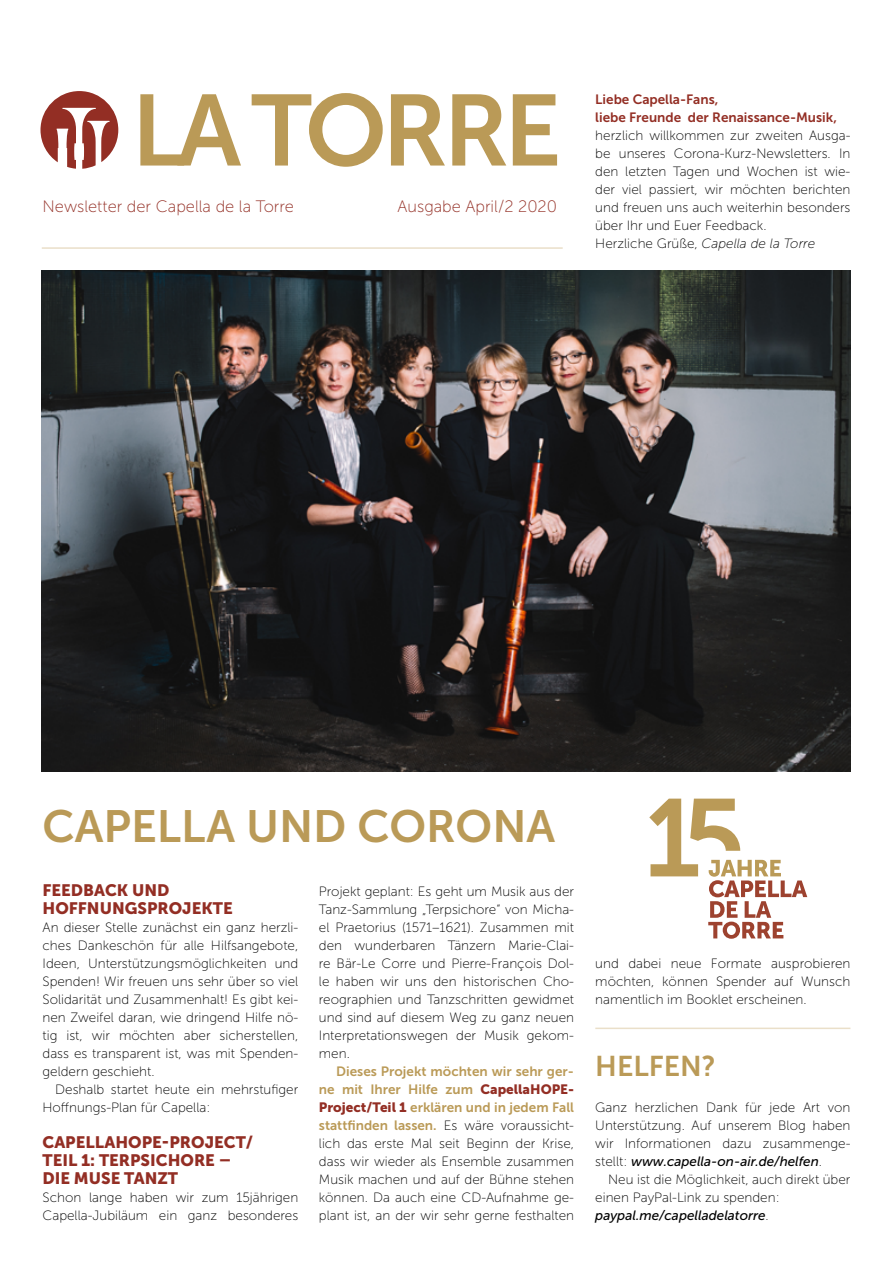
<style>
.page{position:relative;width:893px;height:1263px;background:#fff}
.page>*{position:absolute;margin:0;border:0;box-sizing:border-box;transform-origin:0 0}
.t1{font:45px "Museo Sans 700";color:#ba9a57}
.t2{font:28.5px "Museo Sans 700";color:#ba9a57}
.t3{font:16.5px/18px "Museo Sans 900";color:#932e24}
.t4{font:16.5px "Museo Sans 100";color:#932e24}
.t5{font:13.5px/18px "Museo Sans 100";color:#000;text-align:justify}
.t6{font:13.5px/18px "Museo Sans 700";color:#ba9a57}
.t7{font:italic 13.5px "Museo Sans 500";color:#000}
.t8{font:13.5px/18px "Museo Sans 700";color:#932e24}
.t9{font:13.5px "Museo Sans 900";color:#932e24}
.s1{font-style:italic}
.s2{font-family:"Museo Sans 900";color:#932e24}
.s3{font-family:"Museo Sans 100";color:#000}
.s4{font-family:"Museo Sans 100";font-style:normal}
</style>
<div class="page">
<svg style="left:140px;top:94px;width:101px;height:72px"></svg>
<svg style="left:252px;top:93px;width:131px;height:74px"></svg>
<svg style="left:391px;top:94px;width:54px;height:72px"></svg>
<svg style="left:452px;top:94px;width:54px;height:72px"></svg>
<svg style="left:513px;top:94px;width:44px;height:72px"></svg>
<svg style="left:40px;top:91px;width:78px;height:78px"></svg>
<svg style="left:649px;top:799px;width:158px;height:140px"></svg>
<hr style="left:42px;top:247px;width:521px;height:2px;background:#eadfc9">
<img style="left:42px;top:270px;width:808px;height:502px">
<hr style="left:595px;top:1027px;width:255px;height:2px;background:#eadfc9">
<p class="t4" style="left:43px;top:198px;width:253px">Newsletter der Capella de la Torre</p>
<p class="t4" style="left:398px;top:198px;width:161px">Ausgabe April/2 2020</p>
<p class="t8" style="left:595px;top:90px;width:243px">Liebe Capella-Fans,<br>liebe Freunde der Renaissance-Musik,</p>
<p class="t5" style="left:595px;top:127px;width:257px;text-align:left">herzlich willkommen zur zweiten Ausga&shy;be unseres Corona-Kurz-Newsletters. In den letzten Tagen und Wochen ist wie&shy;der viel passiert, wir möchten berichten und freuen uns auch weiterhin besonders über Ihr und Euer Feedback.<br>Herzliche Grüße, <span class="s1">Capella de la Torre</span></p>
<h1 class="t1" style="left:43px;top:801px;width:514px">Capella und Corona</h1>
<p class="t3" style="left:43px;top:881px;width:192px">FEEDBACK UND<br>HOFFNUNGSPROJEKTE</p>
<p class="t5" style="left:43px;top:919px;width:257px">An dieser Stelle zunächst ein ganz herzli&shy;ches Dankeschön für alle Hilfsangebote, Ideen, Unterstützungsmöglichkeiten und Spenden! Wir freuen uns sehr über so viel Solidarität und Zusammenhalt! Es gibt kei&shy;nen Zweifel daran, wie dringend Hilfe nö&shy;tig ist, wir möchten aber sicherstellen, dass es transparent ist, was mit Spenden&shy;geldern geschieht.</p>
<p class="t5" style="left:43px;top:1081px;width:257px;text-indent:13px">Deshalb startet heute ein mehrstufiger<br>Hoffnungs-Plan für Capella:</p>
<p class="t3" style="left:43px;top:1133px;width:98px">CAPELLAHOPE</p>
<p class="t3" style="left:162px;top:1133px;width:93px">-PROJECT/</p>
<p class="t3" style="left:43px;top:1151px;width:68px">TEIL 1: TERPSIC</p>
<p class="t3" style="left:168px;top:1151px;width:25px">HORE</p>
<p class="t3" style="left:219px;top:1151px;width:14px">–</p>
<p class="t3" style="left:43px;top:1169px;width:137px">DIE MUSE TANZT</p>
<p class="t5" style="left:43px;top:1189px;width:257px">Schon lange haben wir zum 15jährigen<br>Capella-Jubiläum ein ganz besonderes</p>
<p class="t5" style="left:319px;top:883px;width:257px">Projekt geplant: Es geht um Musik aus der Tanz-Sammlung „Terpsichore“ von Micha&shy;el Praetorius (1571–1621). Zusammen mit den wunderbaren Tänzern Marie-Clai&shy;re Bär-Le Corre und Pierre-François Dol&shy;le haben wir uns den historischen Cho&shy;reographien und Tanzschritten gewidmet und sind auf diesem Weg zu ganz neuen Interpretationswegen der Musik gekom&shy;men.</p>
<p class="t6" style="left:319px;top:1062px;width:257px;text-indent:17px">Dieses Projekt möchten wir sehr ger&shy;ne mit Ihrer Hilfe zum <span class="s2">CAPELLAHOPE</span></p>
<p class="t9" style="left:568px;top:1082px;width:8px">-</p>
<p class="t6" style="left:319px;top:1098px;width:257px"><span class="s2">PROJECT/TEIL 1</span> erklären und in jedem Fall stattfinden lassen. <span class="s3">Es wäre voraussicht-</span></p>
<p class="t5" style="left:319px;top:1134px;width:257px">lich das erste Mal seit Beginn der Krise, dass wir wieder als Ensemble zusammen Musik machen und auf der Bühne stehen können. Da auch eine CD-Aufnahme ge&shy;plant ist, an der wir sehr gerne festhalten</p>
<p class="t5" style="left:595px;top:955px;width:257px">und dabei neue Formate ausprobieren möchten, können Spender auf Wunsch namentlich im Booklet erscheinen.</p>
<h2 class="t2" style="left:595px;top:1050px;width:122px">Helfen?</h2>
<p class="t5" style="left:595px;top:1099px;width:257px">Ganz herzlichen Dank für jede Art von Unterstützung. Auf unserem Blog haben wir Informationen dazu zusammenge-</p>
<p class="t7" style="left:595px;top:1154px;width:228px"><span class="s4">stellt:</span> www.capella-on-air.de/helfen<span class="s4">.</span></p>
<p class="t5" style="left:595px;top:1171px;width:257px;text-indent:13px">Neu ist die Möglichkeit, auch direkt über einen PayPal-Link zu spenden:</p>
<p class="t7" style="left:595px;top:1208px;width:175px">paypal.me/capelladelatorre<span class="s4">.</span></p>
</div>
